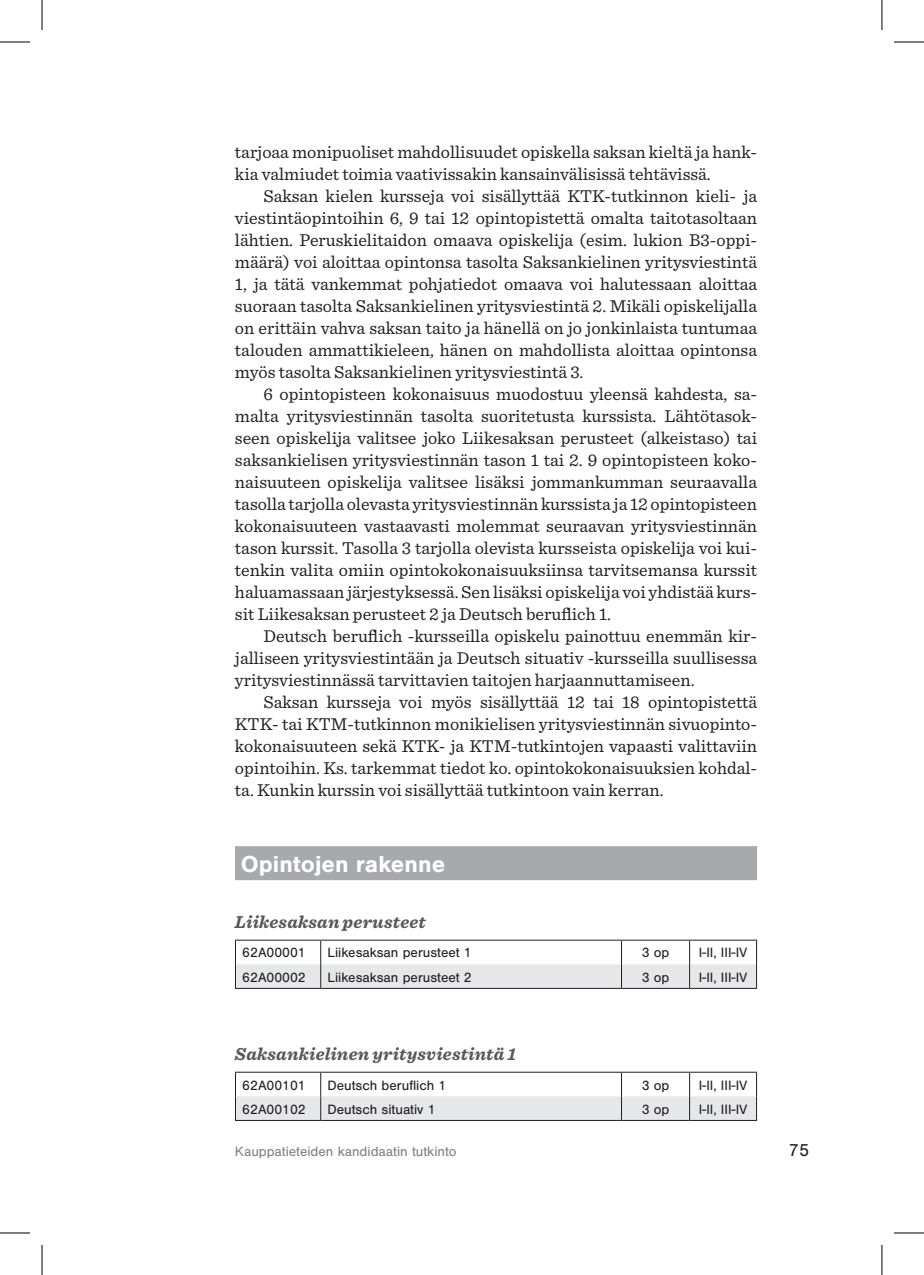
<style>
.page{position:relative;width:924px;height:1275px;background:#fff}
.page>*{position:absolute;margin:0;border:0;box-sizing:border-box;transform-origin:0 0}
.t1{font:700 24px "Nimbus San";color:#fff}
.t2{font:18px/22px "Sentinel";color:#231f20;text-align:justify}
.t3{font:italic 700 18px "Sentinel";letter-spacing:.015em;color:#57585a}
.t4{font:18px "Nimbus San";color:#231f20}
.t5{font:14px "Nimbus San";color:#231f20}
.t6{font:14px "Nimbus San";color:#808285}
</style>
<div class="page">
<div style="left:235px;top:846px;width:521px;height:34px;background:#a8a9ad"></div>
<hr style="left:235px;top:939px;width:85px;height:1px;background:#231f20">
<hr style="left:320px;top:939px;width:301px;height:1px;background:#231f20">
<hr style="left:621px;top:939px;width:68px;height:1px;background:#231f20">
<hr style="left:689px;top:939px;width:67px;height:1px;background:#231f20">
<svg style="left:235px;top:940px;width:521px;height:48px"></svg>
<hr style="left:235px;top:988px;width:85px;height:1px;background:#231f20">
<hr style="left:320px;top:988px;width:301px;height:1px;background:#231f20">
<hr style="left:621px;top:988px;width:68px;height:1px;background:#231f20">
<hr style="left:689px;top:988px;width:67px;height:1px;background:#231f20">
<hr style="left:235px;top:1071px;width:85px;height:1px;background:#231f20">
<hr style="left:320px;top:1071px;width:301px;height:1px;background:#231f20">
<hr style="left:621px;top:1071px;width:68px;height:1px;background:#231f20">
<hr style="left:689px;top:1071px;width:67px;height:1px;background:#231f20">
<svg style="left:235px;top:1072px;width:521px;height:48px"></svg>
<hr style="left:235px;top:1120px;width:85px;height:1px;background:#231f20">
<hr style="left:320px;top:1120px;width:301px;height:1px;background:#231f20">
<hr style="left:621px;top:1120px;width:68px;height:1px;background:#231f20">
<hr style="left:689px;top:1120px;width:67px;height:1px;background:#231f20">
<hr style="left:0;top:42px;width:30px;height:1px;background:#000">
<hr style="left:893px;top:42px;width:30px;height:1px;background:#000">
<hr style="left:0;top:1232px;width:30px;height:1px;background:#000">
<hr style="left:893px;top:1232px;width:30px;height:1px;background:#000">
<hr style="left:42px;top:0;width:1px;height:30px;background:#000">
<hr style="left:42px;top:1245px;width:1px;height:30px;background:#000">
<hr style="left:881px;top:0;width:1px;height:30px;background:#000">
<hr style="left:881px;top:1245px;width:1px;height:30px;background:#000">
<p class="t2" style="left:235px;top:140px;width:523px">tarjoaa monipuoliset mahdollisuudet opiskella saksan kieltä ja hank&shy;kia valmiudet toimia vaativissakin kansainvälisissä tehtävissä.</p>
<p class="t2" style="left:235px;top:184px;width:523px;text-indent:28px">Saksan kielen kursseja voi sisällyttää KTK-tutkinnon kieli- ja viestintäopintoihin 6, 9 tai 12 opintopistettä omalta taitotasoltaan lähtien. Peruskielitaidon omaava opiskelija (esim. lukion B3-oppi&shy;määrä) voi aloittaa opintonsa tasolta Saksankielinen yritysviestintä 1, ja tätä vankemmat pohjatiedot omaava voi halutessaan aloittaa suoraan tasolta Saksankielinen yritysviestintä 2. Mikäli opiskelijalla on erittäin vahva saksan taito ja hänellä on jo jonkinlaista tuntumaa talouden ammattikieleen, hänen on mahdollista aloittaa opintonsa myös tasolta Saksankielinen yritysviestintä 3.</p>
<p class="t2" style="left:235px;top:382px;width:523px;text-indent:28px">6 opintopisteen kokonaisuus muodostuu yleensä kahdesta, sa&shy;malta yritysviestinnän tasolta suoritetusta kurssista. Lähtötasok&shy;seen opiskelija valitsee joko Liikesaksan perusteet (alkeistaso) tai saksankielisen yritysviestinnän tason 1 tai 2. 9 opintopisteen koko&shy;naisuuteen opiskelija valitsee lisäksi jommankumman seuraavalla tasolla tarjolla olevasta yritysviestinnän kurssista ja 12 opintopisteen kokonaisuuteen vastaavasti molemmat seuraavan yritysviestinnän tason kurssit. Tasolla 3 tarjolla olevista kursseista opiskelija voi kui&shy;tenkin valita omiin opintokokonaisuuksiinsa tarvitsemansa kurssit haluamassaan järjestyksessä. Sen lisäksi opiskelija voi yhdistää kurs&shy;sit Liikesaksan perusteet 2 ja Deutsch beruflich 1.</p>
<p class="t2" style="left:235px;top:624px;width:523px;text-indent:28px">Deutsch beruflich -kursseilla opiskelu painottuu enemmän kir&shy;jalliseen yritysviestintään ja Deutsch situativ -kursseilla suullisessa yritysviestinnässä tarvittavien taitojen harjaannuttamiseen.</p>
<p class="t2" style="left:235px;top:690px;width:523px;text-indent:28px">Saksan kursseja voi myös sisällyttää 12 tai 18 opintopistettä KTK- tai KTM-tutkinnon monikielisen yritysviestinnän sivuopinto&shy;kokonaisuuteen sekä KTK- ja KTM-tutkintojen vapaasti valittaviin opintoihin. Ks. tarkemmat tiedot ko. opintokokonaisuuksien kohdal&shy;ta. Kunkin kurssin voi sisällyttää tutkintoon vain kerran.</p>
<h1 class="t1" style="left:240px;top:850px;width:206px">Opintojen rakenne</h1>
<p class="t3" style="left:235px;top:908px;width:192px">Liikesaksan perusteet</p>
<p class="t5" style="left:242px;top:945px;width:65px">62A00001</p>
<p class="t5" style="left:327px;top:945px;width:145px">Liikesaksan perusteet 1</p>
<p class="t5" style="left:641px;top:945px;width:29px">3 op</p>
<p class="t5" style="left:698px;top:945px;width:50px">I-II, III-IV</p>
<p class="t5" style="left:242px;top:969px;width:65px">62A00002</p>
<p class="t5" style="left:327px;top:969px;width:145px">Liikesaksan perusteet 2</p>
<p class="t5" style="left:641px;top:969px;width:29px">3 op</p>
<p class="t5" style="left:698px;top:969px;width:50px">I-II, III-IV</p>
<p class="t3" style="left:235px;top:1040px;width:282px">Saksankielinen yritysviestintä 1</p>
<p class="t5" style="left:242px;top:1077px;width:65px">62A00101</p>
<p class="t5" style="left:327px;top:1077px;width:120px">Deutsch beruflich 1</p>
<p class="t5" style="left:641px;top:1077px;width:29px">3 op</p>
<p class="t5" style="left:698px;top:1077px;width:50px">I-II, III-IV</p>
<p class="t5" style="left:242px;top:1101px;width:65px">62A00102</p>
<p class="t5" style="left:327px;top:1101px;width:109px">Deutsch situativ 1</p>
<p class="t5" style="left:641px;top:1101px;width:29px">3 op</p>
<p class="t5" style="left:698px;top:1101px;width:50px">I-II, III-IV</p>
<p class="t6" style="left:235px;top:1143px;width:223px">Kauppatieteiden kandidaatin tutkinto</p>
<p class="t4" style="left:788px;top:1140px;width:22px">75</p>
</div>
